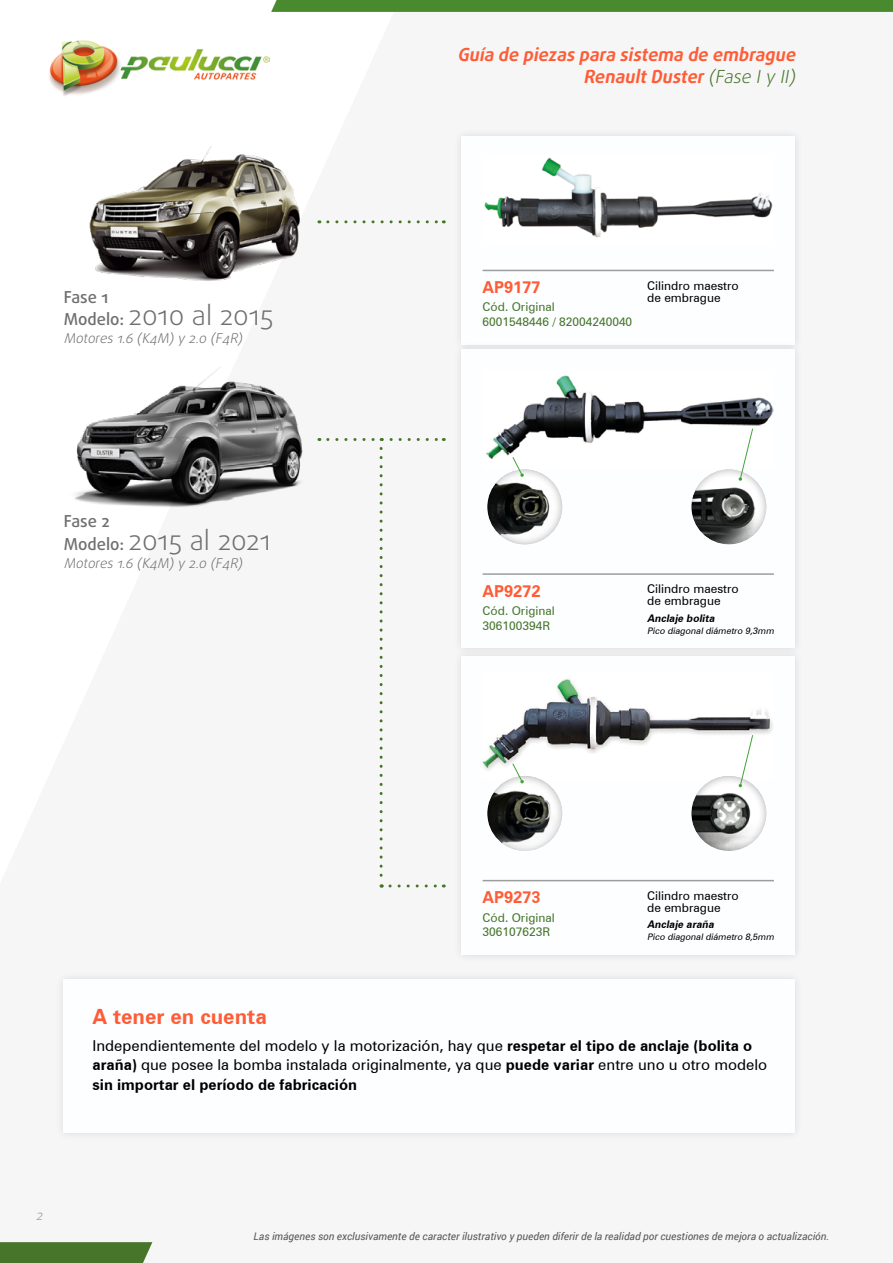
<style>
.page{position:relative;width:893px;height:1263px;background:#fff}
.page>*{position:absolute;margin:0;border:0;box-sizing:border-box;transform-origin:0 0}
.t1{font:300 27px "Daxline Pro";color:#706f6f}
.t2{font:700 21px "Zurich BT";color:#ff5c36}
.t3{font:italic 700 18px/21.6px "Daxline Pro";color:#ff5c36;text-align:right}
.t4{font:700 16.5px "Zurich BT";color:#ff5c36}
.t5{font:500 16.5px "Daxline Pro";color:#706f6f}
.t6{font:15px/19.5px "Zurich BT";color:#000}
.t7{font:italic 300 13.5px "Daxline Pro";color:#706f6f}
.t8{font:italic 300 13.5px "Daxline Pro";color:#9d9d9c}
.t9{font:12px/14.4px "Zurich BT";color:#47752a}
.t10{font:12px/12px "Zurich BT";color:#000}
.t11{font:italic 10.5px "Roboto";color:#575756}
.t12{font:italic 700 10.5px "Zurich BT";color:#000}
.t13{font:italic 9px "Zurich BT";color:#000}
.s1{font-weight:500;font-size:16.5px}
.s2{font-weight:300;color:#47752a}
.s3{font-weight:700}
</style>
<div class="page">
<svg style="left:0;top:1242px;width:152px;height:21px;background:#4d7931"></svg>
<img style="left:49px;top:40px;width:220px;height:56px">
<svg style="left:271px;top:0;width:622px;height:12px;background:#4a8b2f"></svg>
<div style="left:453px;top:127px;width:351px;height:226px;background:#f1f1f1"></div>
<div style="left:461px;top:136px;width:334px;height:208px;background:#fcfeff"></div>
<div style="left:453px;top:341px;width:351px;height:316px;background:#000;opacity:.11"></div>
<div style="left:461px;top:350px;width:334px;height:298px;background:#fcfeff"></div>
<div style="left:453px;top:648px;width:351px;height:315px;background:#efefef"></div>
<div style="left:461px;top:656px;width:334px;height:298px;background:#fcfeff"></div>
<div style="left:55px;top:971px;width:749px;height:170px;background:#f1f1f1"></div>
<div style="left:64px;top:979px;width:731px;height:154px;background:#fcfeff"></div>
<hr style="left:483px;top:270px;width:291px;height:1px;background:#9d9d9c">
<hr style="left:483px;top:573px;width:291px;height:2px;background:#9d9d9c">
<hr style="left:483px;top:880px;width:291px;height:1px;background:#9d9d9c">
<img style="left:483px;top:679px;width:290px;height:86px">
<svg style="left:328px;top:220px;width:116px;height:3px"></svg>
<svg style="left:328px;top:438px;width:116px;height:3px"></svg>
<svg style="left:380px;top:448px;width:3px;height:439px"></svg>
<svg style="left:390px;top:884px;width:54px;height:3px"></svg>
<img style="left:484px;top:157px;width:289px;height:81px">
<img style="left:486px;top:375px;width:288px;height:84px">
<img style="left:74px;top:367px;width:230px;height:141px">
<img style="left:89px;top:146px;width:211px;height:135px">
<div style="left:475px;top:459px;width:102px;height:87px;background:#000;opacity:.35"></div>
<div style="left:475px;top:765px;width:102px;height:87px;background:#000;opacity:.35"></div>
<div style="left:679px;top:459px;width:102px;height:87px;background:#000;opacity:.35"></div>
<div style="left:679px;top:765px;width:102px;height:87px;background:#000;opacity:.35"></div>
<svg style="left:512px;top:456px;width:12px;height:21px"></svg>
<svg style="left:512px;top:763px;width:12px;height:21px"></svg>
<svg style="left:738px;top:428px;width:15px;height:53px"></svg>
<svg style="left:738px;top:734px;width:15px;height:53px"></svg>
<p class="t5" style="left:64px;top:287px;width:46px">Fase 1</p>
<h1 class="t1" style="left:64px;top:299px;width:211px"><span class="s1">Modelo:</span> 2010 al 2015</h1>
<p class="t7" style="left:64px;top:330px;width:183px">Motores 1.6 (K4M) y 2.0 (F4R)</p>
<p class="t5" style="left:64px;top:511px;width:47px">Fase 2</p>
<h1 class="t1" style="left:64px;top:524px;width:208px"><span class="s1">Modelo:</span> 2015 al 2021</h1>
<p class="t7" style="left:64px;top:555px;width:183px">Motores 1.6 (K4M) y 2.0 (F4R)</p>
<p class="t3" style="left:457px;top:43px;width:343px">Guía de piezas para sistema de embrague<br>RenaultDuster<span class="s2">(Fase I y II)</span></p>
<p class="t4" style="left:483px;top:277px;width:60px">AP9177</p>
<p class="t9" style="left:483px;top:300px;width:151px">Cód. Original<br>6001548446 / 82004240040</p>
<p class="t10" style="left:647px;top:279px;width:93px">Cilindro maestro de embrague</p>
<p class="t4" style="left:483px;top:581px;width:60px">AP9272</p>
<p class="t9" style="left:483px;top:603px;width:74px">Cód. Original<br>306100394R</p>
<p class="t10" style="left:647px;top:583px;width:93px">Cilindro maestro de embrague</p>
<p class="t12" style="left:647px;top:611px;width:71px">Anclaje bolita</p>
<p class="t13" style="left:647px;top:625px;width:130px">Pico diagonal diámetro 9,3mm</p>
<p class="t8" style="left:36px;top:1207px;width:11px">2</p>
<p class="t4" style="left:483px;top:887px;width:60px">AP9273</p>
<p class="t9" style="left:483px;top:910px;width:74px">Cód. Original<br>306107623R</p>
<p class="t10" style="left:647px;top:889px;width:93px">Cilindro maestro de embrague</p>
<p class="t12" style="left:647px;top:918px;width:70px">Anclaje araña</p>
<p class="t13" style="left:647px;top:931px;width:130px">Pico diagonal diámetro 8,5mm</p>
<h2 class="t2" style="left:92px;top:1004px;width:176px">A tener en cuenta</h2>
<p class="t6" style="left:92px;top:1035px;width:676px">Independientemente del modelo y la motorización, hay que <span class="s3">respetar el tipo de anclaje (bolita o araña)</span> que posee la bomba instalada originalmente, ya que <span class="s3">puede variar</span> entre uno u otro modelo <span class="s3">sin importar el período de fabricación</span></p>
<p class="t11" style="left:254px;top:1229px;width:577px">Las imágenes son exclusivamente de caracter ilustrativo y pueden diferir de la realidad por cuestiones de mejora o actualización.</p>
</div>
